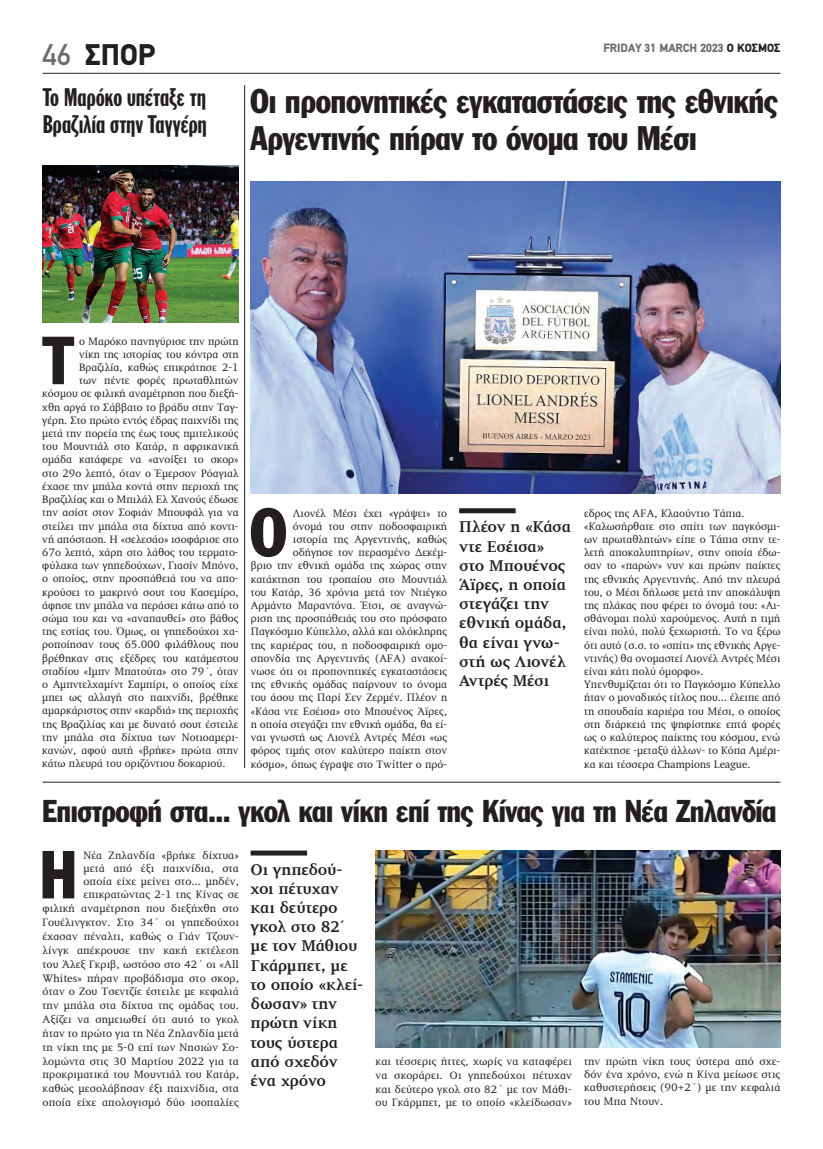
<style>
.page{position:relative;width:823px;height:1149px;background:#fff}
.page>*{position:absolute;margin:0;border:0;box-sizing:border-box;transform-origin:0 0}
.t1{font:66.6px "Franklin Gothic Greek Cond";color:#231f20}
.t2{font:33.5px/37px "Franklin Gothic Greek Cond";letter-spacing:-.015em;color:#231f20}
.t3{font:31px "Franklin Gothic Greek Cond";letter-spacing:-.015em;color:#231f20}
.t4{font:900 30px "PF Din Text";color:#231f20}
.t5{font:25px/27px "Franklin Gothic Greek Extra Cond";letter-spacing:-.05em;color:#231f20}
.t6{font:700 16px/19.2px "PF Diplomat";letter-spacing:-.015em;color:#231f20}
.t7{font:900 12px "PF Din Text";color:#6c6d70}
.t8{font:11px/13.2px "PF Diplomat";color:#231f20;text-align:right}
.s1{font-weight:500;color:#6c6d70}
.s2{color:#231f20}
</style>
<div class="page">
<hr style="left:43px;top:73px;width:737px;height:1px;background:#231f20">
<div style="left:459px;top:508px;width:56px;height:5px;background:#231f20"></div>
<img style="left:250px;top:182px;width:530px;height:312px">
<img style="left:42px;top:165px;width:196px;height:157px">
<hr style="left:244px;top:85px;width:1px;height:682px;background:#231f20">
<hr style="left:43px;top:781px;width:737px;height:1px;background:#231f20">
<div style="left:250px;top:850px;width:57px;height:5px;background:#231f20"></div>
<img style="left:375px;top:850px;width:405px;height:197px">
<h3 class="t4" style="left:43px;top:37px;width:114px"><span class="s1">46</span> ΣΠΟΡ</h3>
<p class="t7" style="left:603px;top:40px;width:178px">FRIDAY 31 MARCH 2023 <span class="s2">Ο ΚΟΣΜΟΣ</span></p>
<h3 class="t5" style="left:42px;top:83px;width:166px">Το Μαρόκο υπέταξε τη<br>Βραζιλία στην Ταγγέρη</h3>
<h2 class="t2" style="left:250px;top:83px;width:529px">Οι προπονητικές εγκαταστάσεις της εθνικής<br>Αργεντινής πήραν το όνομα του Μέσι</h2>
<h1 class="t1" style="left:43px;top:322px;width:32px">Τ</h1>
<p class="t8" style="left:79px;top:334px;width:161px">ο Μαρόκο πανηγύρισε την πρώτη</p>
<p class="t8" style="left:79px;top:347px;width:161px">νίκη της ιστορίας του κόντρα στη</p>
<p class="t8" style="left:79px;top:361px;width:161px">Βραζιλία, καθώς επικράτησε 2-1</p>
<p class="t8" style="left:79px;top:374px;width:161px">των πέντε φορές πρωταθλητών</p>
<p class="t8" style="left:42px;top:387px;width:198px">κόσμου σε φιλική αναμέτρηση που διεξή-</p>
<p class="t8" style="left:42px;top:400px;width:198px">χθη αργά το Σάββατο το βράδυ στην Ταγ-</p>
<p class="t8" style="left:42px;top:413px;width:198px">γέρη. Στο πρώτο εντός έδρας παιχνίδι της</p>
<p class="t8" style="left:42px;top:427px;width:198px">μετά την πορεία της έως τους ημιτελικούς</p>
<p class="t8" style="left:42px;top:440px;width:198px">του Μουντιάλ στο Κατάρ, η αφρικανική</p>
<p class="t8" style="left:42px;top:453px;width:198px">ομάδα κατάφερε να «ανοίξει το σκορ»</p>
<p class="t8" style="left:42px;top:466px;width:198px">στο 29ο λεπτό, όταν ο Έμερσον Ρόαγιαλ</p>
<p class="t8" style="left:42px;top:479px;width:198px">έχασε την μπάλα κοντά στην περιοχή της</p>
<p class="t8" style="left:42px;top:493px;width:198px">Βραζιλίας και ο Μπιλάλ Ελ Χανούς έδωσε</p>
<p class="t8" style="left:42px;top:506px;width:198px">την ασίστ στον Σοφιάν Μπουφάλ για να</p>
<p class="t8" style="left:42px;top:519px;width:198px">στείλει την μπάλα στα δίχτυα από κοντι-</p>
<p class="t8" style="left:42px;top:532px;width:198px">νή απόσταση. Η «σελεσάο» ισοφάρισε στο</p>
<p class="t8" style="left:42px;top:545px;width:198px">67ο λεπτό, χάρη στο λάθος του τερματο-</p>
<p class="t8" style="left:42px;top:559px;width:198px">φύλακα των γηπεδούχων, Γιασίν Μπόνο,</p>
<p class="t8" style="left:42px;top:572px;width:198px">ο οποίος, στην προσπάθειά του να απο-</p>
<p class="t8" style="left:42px;top:585px;width:198px">κρούσει το μακρινό σουτ του Κασεμίρο,</p>
<p class="t8" style="left:42px;top:598px;width:198px">άφησε την μπάλα να περάσει κάτω από το</p>
<p class="t8" style="left:42px;top:611px;width:198px">σώμα του και να «αναπαυθεί» στο βάθος</p>
<p class="t8" style="left:42px;top:625px;width:198px">της εστίας του. Όμως, οι γηπεδούχοι χα-</p>
<p class="t8" style="left:42px;top:638px;width:198px">ροποίησαν τους 65.000 φιλάθλους που</p>
<p class="t8" style="left:42px;top:651px;width:198px">βρέθηκαν στις εξέδρες του κατάμεστου</p>
<p class="t8" style="left:42px;top:664px;width:198px">σταδίου «Ιμπν Μπατούτα» στο 79΄, όταν</p>
<p class="t8" style="left:42px;top:677px;width:198px">ο Αμπντελχαμίντ Σαμπίρι, ο οποίος είχε</p>
<p class="t8" style="left:42px;top:691px;width:198px">μπει ως αλλαγή στο παιχνίδι, βρέθηκε</p>
<p class="t8" style="left:42px;top:704px;width:198px">αμαρκάριστος στην «καρδιά» της περιοχής</p>
<p class="t8" style="left:42px;top:717px;width:198px">της Βραζιλίας και με δυνατό σουτ έστειλε</p>
<p class="t8" style="left:42px;top:730px;width:198px">την μπάλα στα δίχτυα των Νοτιοαμερι-</p>
<p class="t8" style="left:42px;top:743px;width:198px">κανών, αφού αυτή «βρήκε» πρώτα στην</p>
<p class="t8" style="left:42px;top:757px;width:184px">κάτω πλευρά του οριζόντιου δοκαριού.</p>
<h1 class="t1" style="left:250px;top:494px;width:38px">Ο</h1>
<p class="t8" style="left:583px;top:506px;width:198px;text-align:left">εδρος της AFA, Κλαούντιο Τάπια. «Καλωσήρθατε στο σπίτι των παγκόσμι&shy;ων πρωταθλητών» είπε ο Τάπια στην τε&shy;λετή αποκαλυπτηρίων, στην οποία έδω&shy;σαν το «παρών» νυν και πρώην παίκτες της εθνικής Αργεντινής. Από την πλευρά του, ο Μέσι δήλωσε μετά την αποκάλυψη της πλάκας που φέρει το όνομά του: «Αι&shy;σθάνομαι πολύ χαρούμενος. Αυτή η τιμή είναι πολύ, πολύ ξεχωριστή. Το να ξέρω ότι αυτό (σ.σ. το «σπίτι» της εθνικής Αργε&shy;ντινής) θα ονομαστεί Λιονέλ Αντρές Μέσι είναι κάτι πολύ όμορφο».<br>Υπενθυμίζεται ότι το Παγκόσμιο Κύπελλο ήταν ο μοναδικός τίτλος που... έλειπε από τη σπουδαία καριέρα του Μέσι, ο οποίος στη διάρκειά της ψηφίστηκε επτά φορές ως ο καλύτερος παίκτης του κόσμου, ενώ κατέκτησε -μεταξύ άλλων- το Κόπα Αμέρι&shy;κα και τέσσερα Champions League.</p>
<h3 class="t3" style="left:42px;top:793px;width:735px">Επιστροφή στα... γκολ και νίκη επί της Κίνας για τη Νέα Ζηλανδία</h3>
<p class="t8" style="left:251px;top:506px;width:198px">Λιονέλ Μέσι έχει «γράψει» το<br>όνομά του στην ποδοσφαιρική<br>ιστορία της Αργεντινής, καθώς οδήγησε τον περασμένο Δεκέμ-<br>βριο την εθνική ομάδα της χώρας στην κατάκτηση του τροπαίου στο Μουντιάλ του Κατάρ, 36 χρόνια μετά τον Ντιέγκο Αρμάντο Μαραντόνα. Έτσι, σε αναγνώ&shy;ριση της προσπάθειάς του στο πρόσφατο Παγκόσμιο Κύπελλο, αλλά και ολόκληρης της καριέρας του, η ποδοσφαιρική ομο&shy;σπονδία της Αργεντινής (AFA) ανακοί&shy;νωσε ότι οι προπονητικές εγκαταστάσεις της εθνικής ομάδας παίρνουν το όνομα του άσου της Παρί Σεν Ζερμέν. Πλέον η «Κάσα ντε Εσέισα» στο Μπουένος Άϊρες, η οποία στεγάζει την εθνική ομάδα, θα εί&shy;ναι γνωστή ως Λιονέλ Αντρές Μέσι «ως φόρος τιμής στον καλύτερο παίκτη στον κόσμο», όπως έγραψε στο Twitter ο πρό-</p>
<h3 class="t6" style="left:459px;top:517px;width:113px">Πλέον η «Κάσα ντε Εσέισα» στο Μπουένος<br>Άϊρες, η οποία στεγάζει την εθνική ομάδα, θα είναι γνω&shy;στή ως Λιονέλ<br>Αντρές Μέσι</h3>
<p class="t8" style="left:43px;top:848px;width:198px;line-height:13.7px">Νέα Ζηλανδία «βρήκε δίχτυα»<br>μετά από έξι παιχνίδια, στα<br>οποία είχε μείνει στο... μηδέν, επικρατώντας 2-1 της Κίνας σε<br>φιλική αναμέτρηση που διεξήχθη στο Γουέλινγκτον. Στο 34΄ οι γηπεδούχοι έχασαν πέναλτι, καθώς ο Γιάν Τζουν&shy;λίνγκ απέκρουσε την κακή εκτέλεση του Άλεξ Γκριβ, ωστόσο στο 42΄ οι «All Whites» πήραν προβάδισμα στο σκορ, όταν ο Ζου Τσεντζίε έστειλε με κεφαλιά την μπάλα στα δίχτυα της ομάδας του.<br>Αξίζει να σημειωθεί ότι αυτό το γκολ ήταν το πρώτο για τη Νέα Ζηλανδία μετά τη νίκη της με 5-0 επί των Νησιών Σο&shy;λομώντα στις 30 Μαρτίου 2022 για τα προκριματικά του Μουντιάλ του Κατάρ, καθώς μεσολάβησαν έξι παιχνίδια, στα οποία είχε απολογισμό δύο ισοπαλίες</p>
<h1 class="t1" style="left:40px;top:836px;width:39px">Η</h1>
<h3 class="t6" style="left:250px;top:859px;width:114px">Οι γηπεδού&shy;χοι πέτυχαν και δεύτερο γκολ στο 82΄ με τον Μάθιου<br>Γκάρμπετ, με το οποίο «κλεί&shy;δωσαν» την πρώτη νίκη τους ύστερα από σχεδόν ένα χρόνο</h3>
<p class="t8" style="left:375px;top:1054px;width:198px;line-height:13.8px;text-align:justify">και τέσσερις ήττες, χωρίς να καταφέρει να σκοράρει. Οι γηπεδούχοι πέτυχαν και δεύτερο γκολ στο 82΄ με τον Μάθι&shy;ου Γκάρμπετ, με το οποίο «κλείδωσαν»</p>
<p class="t8" style="left:583px;top:1054px;width:198px;text-align:justify">την πρώτη νίκη τους ύστερα από σχε&shy;δόν ένα χρόνο, ενώ η Κίνα μείωσε στις καθυστερήσεις (90+2΄) με την κεφαλιά του Μπα Ντουν.</p>
</div>
